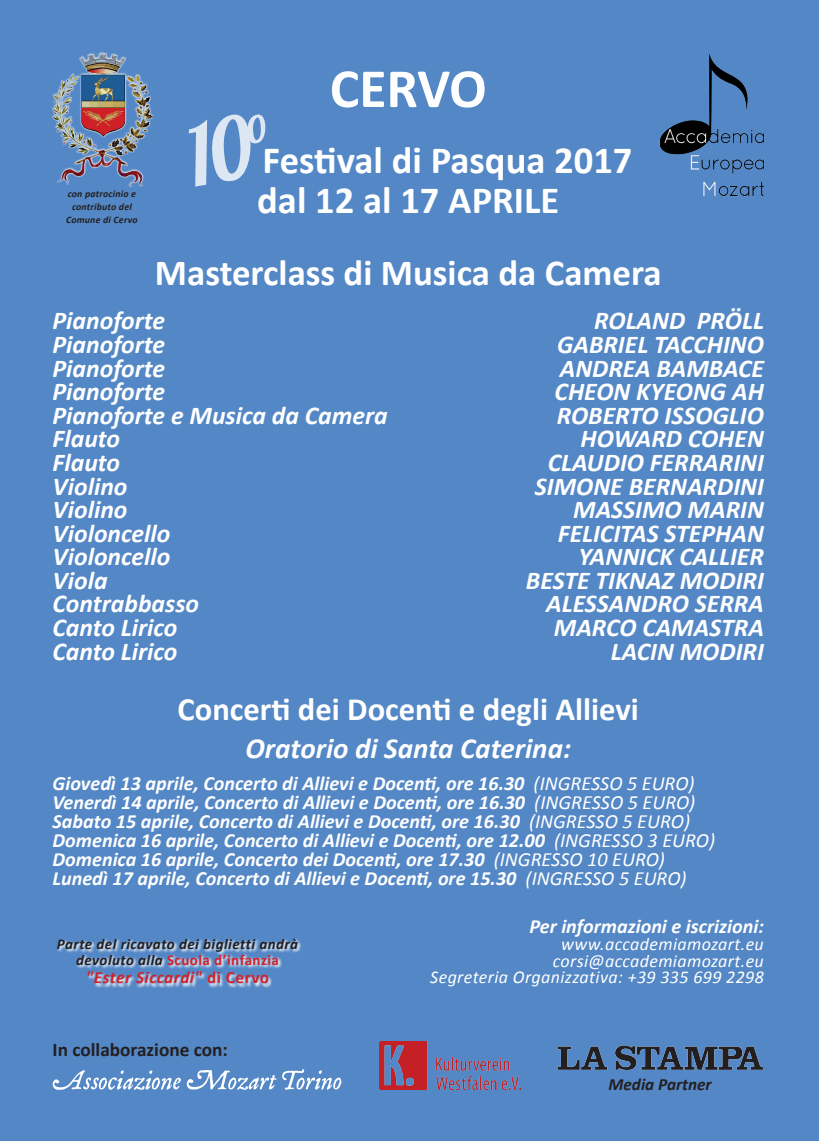
<style>
.page{position:relative;width:819px;height:1141px;background:#5487c6}
.page>*{position:absolute;margin:0;border:0;box-sizing:border-box;transform-origin:0 0}
.t1{font:700 55.74px "Calibri";letter-spacing:-.005em;color:#fff}
.t2{font:700 38.59px "Calibri";color:#fff}
.t3{font:700 36.84px "Calibri";color:#fff}
.t4{font:700 32.55px "Calibri";color:#fff}
.t5{font:italic 700 29.14px "Calibri";color:#fff}
.t6{font:italic 700 25.72px "Calibri";color:#fff}
.t7{font:italic 700 20.12px "Calibri";color:#fff}
.t8{font:700 19.25px "Calibri";color:#231f20}
.t9{font:italic 18.03px "Calibri";letter-spacing:.02em;color:#fff}
.t10{font:italic 700 17.15px "Calibri";letter-spacing:.03em;color:#d1232a}
.t11{font:italic 700 17.15px "Calibri";color:#231f20}
.t12{font:italic 700 14.96px "Calibri";letter-spacing:.03em;color:#231f20}
.t13{font:700 14.96px "Calibri";letter-spacing:.03em;color:#d1232a}
.t14{font:italic 700 9.89px "Calibri";letter-spacing:.02em;color:#231f20}
.s1{font-weight:400}
.s2{font-style:italic;color:#231f20}
.s3{font-style:normal}
</style>
<div class="page">
<svg style="left:57px;top:938px;width:244px;height:50px"></svg>
<img style="left:659px;top:54px;width:105px;height:143px">
<img style="left:53px;top:53px;width:99px;height:134px">
<img style="left:379px;top:1042px;width:141px;height:48px">
<img style="left:558px;top:1046px;width:205px;height:23px">
<svg style="left:53px;top:1070px;width:128px;height:20px"></svg>
<svg style="left:187px;top:1070px;width:89px;height:20px"></svg>
<svg style="left:282px;top:1069px;width:59px;height:21px"></svg>
<p class="t14" style="left:68px;top:188px;width:70px">con patrocinio e</p>
<p class="t14" style="left:72px;top:201px;width:61px">contributo del</p>
<p class="t14" style="left:66px;top:213px;width:73px">Comune di Cervo</p>
<p class="t1" style="left:330px;top:54px;width:158px">CERVO</p>
<p class="t2" style="left:262px;top:136px;width:371px">Festival di Pasqua 2017</p>
<p class="t2" style="left:257px;top:177px;width:304px">dal 12 al 17 APRILE</p>
<p class="t3" style="left:155px;top:249px;width:508px">Masterclass di Musica da Camera</p>
<p class="t6" style="left:53px;top:305px;width:114px">Pianoforte</p>
<p class="t6" style="left:53px;top:329px;width:114px">Pianoforte</p>
<p class="t6" style="left:53px;top:352px;width:114px">Pianoforte</p>
<p class="t6" style="left:53px;top:376px;width:114px">Pianoforte</p>
<p class="t6" style="left:53px;top:399px;width:336px">Pianoforte e Musica da Camera</p>
<p class="t6" style="left:53px;top:423px;width:69px">Flauto</p>
<p class="t6" style="left:53px;top:446px;width:69px">Flauto</p>
<p class="t6" style="left:53px;top:470px;width:76px">Violino</p>
<p class="t6" style="left:53px;top:494px;width:76px">Violino</p>
<p class="t6" style="left:53px;top:517px;width:119px">Violoncello</p>
<p class="t6" style="left:53px;top:541px;width:119px">Violoncello</p>
<p class="t6" style="left:53px;top:564px;width:56px">Viola</p>
<p class="t6" style="left:53px;top:588px;width:148px">Contrabbasso</p>
<p class="t6" style="left:53px;top:612px;width:126px">Canto Lirico</p>
<p class="t6" style="left:53px;top:635px;width:126px">Canto Lirico</p>
<p class="t6" style="left:594px;top:305px;width:171px">ROLAND PRÖLL</p>
<p class="t6" style="left:557px;top:329px;width:208px">GABRIEL TACCHINO</p>
<p class="t6" style="left:559px;top:352px;width:206px">ANDREA BAMBACE</p>
<p class="t6" style="left:554px;top:376px;width:211px">CHEON KYEONG AH</p>
<p class="t6" style="left:556px;top:399px;width:208px">ROBERTO ISSOGLIO</p>
<p class="t6" style="left:580px;top:423px;width:185px">HOWARD COHEN</p>
<p class="t6" style="left:548px;top:446px;width:217px">CLAUDIO FERRARINI</p>
<p class="t6" style="left:535px;top:470px;width:230px">SIMONE BERNARDINI</p>
<p class="t6" style="left:573px;top:494px;width:192px">MASSIMO MARIN</p>
<p class="t6" style="left:558px;top:517px;width:207px">FELICITAS STEPHAN</p>
<p class="t6" style="left:578px;top:541px;width:187px">YANNICK CALLIER</p>
<p class="t6" style="left:526px;top:564px;width:239px">BESTE TIKNAZ MODIRI</p>
<p class="t6" style="left:546px;top:588px;width:219px">ALESSANDRO SERRA</p>
<p class="t6" style="left:554px;top:612px;width:211px">MARCO CAMASTRA</p>
<p class="t6" style="left:611px;top:635px;width:154px">LACIN MODIRI</p>
<p class="t4" style="left:177px;top:689px;width:463px">Concerti dei Docenti e degli Allievi</p>
<p class="t5" style="left:245px;top:731px;width:327px">Oratorio di Santa Caterina:</p>
<p class="t7" style="left:53px;top:771px;width:643px">Giovedì 13 aprile, Concerto di Allievi e Docenti, ore 16.30 <span class="s1">(INGRESSO 5 EURO)</span></p>
<p class="t7" style="left:53px;top:790px;width:644px">Venerdì 14 aprile, Concerto di Allievi e Docenti, ore 16.30 <span class="s1">(INGRESSO 5 EURO)</span></p>
<p class="t7" style="left:53px;top:809px;width:639px">Sabato 15 aprile, Concerto di Allievi e Docenti, ore 16.30 <span class="s1">(INGRESSO 5 EURO)</span></p>
<p class="t7" style="left:53px;top:828px;width:664px">Domenica 16 aprile, Concerto di Allievi e Docenti, ore 12.00 <span class="s1">(INGRESSO 3 EURO)</span></p>
<p class="t7" style="left:53px;top:847px;width:614px">Domenica 16 aprile, Concerto dei Docenti, ore 17.30 <span class="s1">(INGRESSO 10 EURO)</span></p>
<p class="t7" style="left:53px;top:866px;width:635px">Lunedì 17 aprile, Concerto di Allievi e Docenti, ore 15.30 <span class="s1">(INGRESSO 5 EURO)</span></p>
<p class="t12" style="left:57px;top:935px;width:243px">Parte del ricavato dei biglietti andrà</p>
<p class="t13" style="left:76px;top:950px;width:204px"><span class="s2">devoluto alla</span> Scuola d’infanzia</p>
<p class="t10" style="left:86px;top:967px;width:185px">"Ester Siccardi" <span class="s3">di Cervo</span></p>
<p class="t8" style="left:53px;top:1038px;width:177px">In collaborazione con:</p>
<p class="t7" style="left:529px;top:914px;width:236px">Per informazioni e iscrizioni:</p>
<p class="t9" style="left:561px;top:933px;width:204px">www.accademiamozart.eu</p>
<p class="t9" style="left:553px;top:950px;width:212px">corsi@accademiamozart.eu</p>
<p class="t9" style="left:430px;top:966px;width:335px">Segreteria Organizzativa: +39 335 699 2298</p>
<p class="t11" style="left:608px;top:1073px;width:105px">Media Partner</p>
</div>
